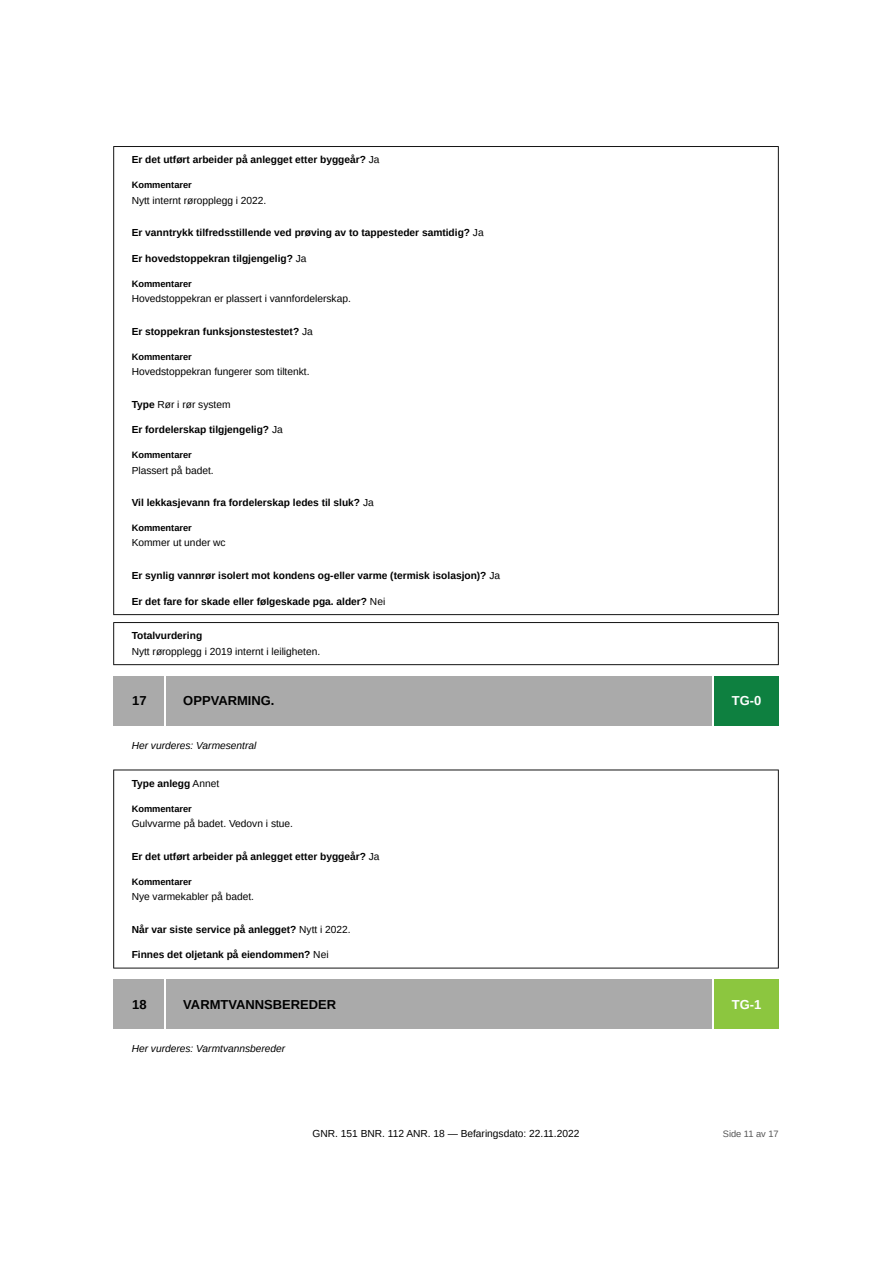
<style>
.page{position:relative;width:893px;height:1263px;background:#fff}
.page>*{position:absolute;margin:0;border:0;box-sizing:border-box;transform-origin:0 0}
.t1{font:12.9px "font 00000000292 f 897 e";color:#000}
.t2{font:12.9px "font 00000000292 f 897 e";color:#fff}
.t3{font:10.2px/15.5px "font 00000000292 f 897 e";color:#000}
.t4{font:10.2px "font 00000000292 f 89 a 1";color:#000}
.t5{font:10.2px "font 00000000292 f 89 a 2";color:#000}
.t6{font:9.3px "font 00000000292 f 897 e";color:#000}
.t7{font:9.3px "font 00000000292 f 897 e";color:#555}
</style>
<div class="page">
<svg style="left:113px;top:146px;width:666px;height:469px"></svg>
<svg style="left:113px;top:622px;width:666px;height:43px"></svg>
<svg style="left:113px;top:769px;width:666px;height:199px"></svg>
<div style="left:113px;top:676px;width:666px;height:50px;background:#aaa"></div>
<hr style="left:164px;top:674px;width:2px;height:54px;background:#fff">
<div style="left:714px;top:676px;width:65px;height:50px;background:#0e8040"></div>
<hr style="left:712px;top:676px;width:2px;height:50px;background:#fff">
<div style="left:113px;top:979px;width:666px;height:50px;background:#aaa"></div>
<hr style="left:164px;top:977px;width:2px;height:54px;background:#fff">
<div style="left:714px;top:979px;width:65px;height:50px;background:#8cc63f"></div>
<hr style="left:712px;top:979px;width:2px;height:50px;background:#fff">
<p class="t3" style="left:132px;top:152px;width:249px">Er det utført arbeider på anlegget etter byggeår? Ja</p>
<p class="t6" style="left:132px;top:179px;width:62px">Kommentarer</p>
<p class="t3" style="left:132px;top:192px;width:136px">Nytt internt røropplegg i 2022.</p>
<p class="t3" style="left:132px;top:225px;width:354px">Er vanntrykk tilfredsstillende ved prøving av to tappesteder samtidig? Ja</p>
<p class="t3" style="left:132px;top:251px;width:176px">Er hovedstoppekran tilgjengelig? Ja</p>
<p class="t6" style="left:132px;top:277px;width:62px">Kommentarer</p>
<p class="t3" style="left:132px;top:291px;width:221px">Hovedstoppekran er plassert i vannfordelerskap.</p>
<p class="t3" style="left:132px;top:324px;width:183px">Er stoppekran funksjonstestestet? Ja</p>
<p class="t6" style="left:132px;top:350px;width:62px">Kommentarer</p>
<p class="t3" style="left:132px;top:364px;width:179px">Hovedstoppekran fungerer som tiltenkt.</p>
<p class="t3" style="left:132px;top:397px;width:100px">Type Rør i rør system</p>
<p class="t3" style="left:132px;top:422px;width:153px">Er fordelerskap tilgjengelig? Ja</p>
<p class="t6" style="left:132px;top:449px;width:62px">Kommentarer</p>
<p class="t3" style="left:132px;top:462px;width:84px">Plassert på badet.</p>
<p class="t3" style="left:132px;top:495px;width:244px">Vil lekkasjevann fra fordelerskap ledes til sluk? Ja</p>
<p class="t6" style="left:132px;top:521px;width:62px">Kommentarer</p>
<p class="t3" style="left:132px;top:535px;width:95px">Kommer ut under wc</p>
<p class="t3" style="left:132px;top:568px;width:370px">Er synlig vannrør isolert mot kondens og-eller varme (termisk isolasjon)? Ja</p>
<p class="t3" style="left:132px;top:594px;width:255px">Er det fare for skade eller følgeskade pga. alder? Nei</p>
<p class="t3" style="left:132px;top:628px;width:190px">Totalvurdering<br>Nytt røropplegg i 2019 internt i leiligheten.</p>
<p class="t1" style="left:132px;top:692px;width:16px">17</p>
<p class="t1" style="left:183px;top:692px;width:93px">OPPVARMING.</p>
<p class="t2" style="left:732px;top:692px;width:31px">TG-0</p>
<p class="t4" style="left:132px;top:738px;width:126px">Her vurderes: Varmesentral</p>
<p class="t3" style="left:132px;top:776px;width:89px">Type anlegg Annet</p>
<p class="t6" style="left:132px;top:802px;width:62px">Kommentarer</p>
<p class="t3" style="left:132px;top:816px;width:163px">Gulvvarme på badet. Vedovn i stue.</p>
<p class="t3" style="left:132px;top:849px;width:249px">Er det utført arbeider på anlegget etter byggeår? Ja</p>
<p class="t6" style="left:132px;top:875px;width:62px">Kommentarer</p>
<p class="t3" style="left:132px;top:889px;width:124px">Nye varmekabler på badet.</p>
<p class="t3" style="left:132px;top:921px;width:221px">Når var siste service på anlegget? Nytt i 2022.</p>
<p class="t3" style="left:132px;top:947px;width:198px">Finnes det oljetank på eiendommen? Nei</p>
<p class="t1" style="left:132px;top:995px;width:16px">18</p>
<p class="t1" style="left:183px;top:995px;width:154px">VARMTVANNSBEREDER</p>
<p class="t2" style="left:732px;top:995px;width:31px">TG-1</p>
<p class="t4" style="left:132px;top:1042px;width:155px">Her vurderes: Varmtvannsbereder</p>
<p class="t5" style="left:313px;top:1127px;width:268px">GNR. 151 BNR. 112 ANR. 18 — Befaringsdato: 22.11.2022</p>
<p class="t7" style="left:723px;top:1128px;width:57px">Side 11 av 17</p>
</div>
